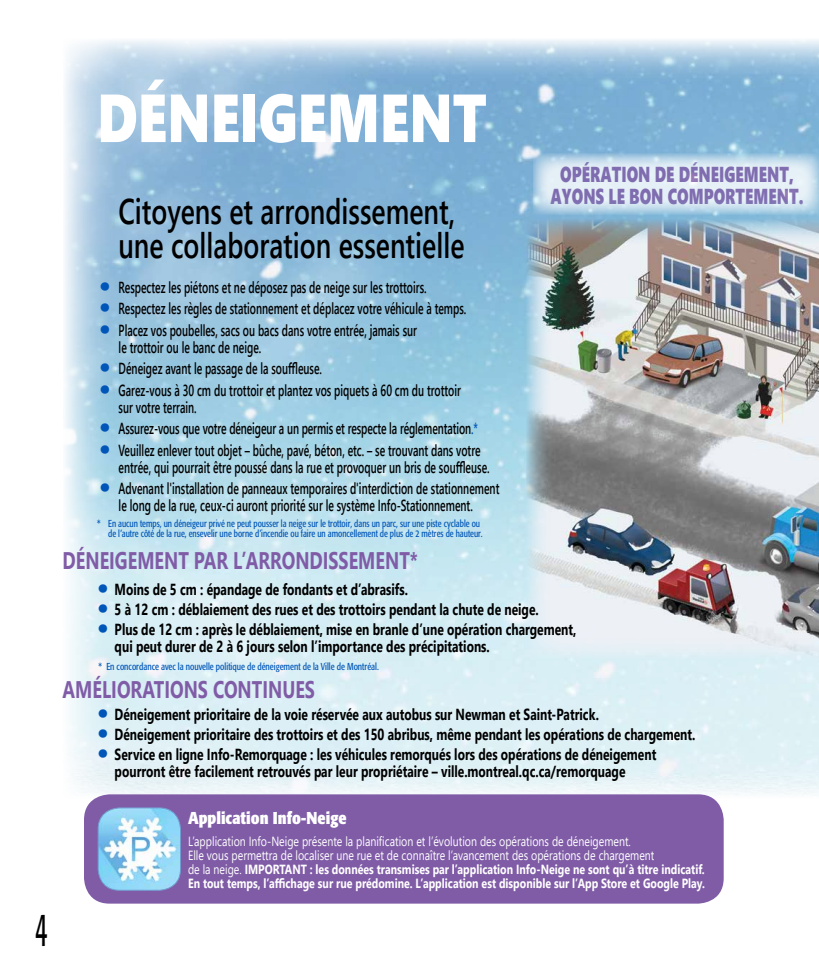
<style>
.page{position:relative;width:819px;height:972px;background:#fff}
.page>*{position:absolute;margin:0;border:0;box-sizing:border-box;transform-origin:0 0}
.t1{font:67.9px "Segoe UI Black";color:#fff;scale:.79 1}
.t2{font:condensed 48px "Formata";color:#000;scale:.56 1}
.t3{font:600 35.6px/34.4px "Segoe UI";color:#000;scale:.75 1}
.t4{font:700 24px "Segoe UI";color:#805ca7;scale:.75 1}
.t5{font:21.6px/21.6px "Segoe UI Black";color:#805ca7;text-align:center;scale:.7 1}
.t6{font:700 condensed 17px "Formata";color:#fff}
.t7{font:600 16px/17px "Segoe UI";color:#000;scale:.65 1}
.t8{font:700 16px/17px "Segoe UI";color:#000;scale:.75 1}
.t9{font:13.2px/14.2px "Segoe UI";color:#fff;scale:.8 1}
.t10{font:700 13.2px/14.2px "Segoe UI";color:#fff;text-align:right;scale:.8 1}
.t11{font:condensed 10px/10px "Formata";color:#0055b8;text-align:right;scale:.88 1}
.t12{font:condensed 10px "Formata";color:#0055b8;scale:.9 1}
.s1{font-family:"Formata";font-weight:500;font-stretch:condensed;font-size:27px;color:#0055b8}
.s2{color:#0055b8}
.s3{font-weight:700}
</style>
<div class="page">
<img style="left:65px;top:40px;width:754px;height:758px">
<div style="left:84px;top:794px;width:640px;height:110px;background:#805ca7;border-radius:26px"></div>
<img style="left:527px;top:219px;width:292px;height:440px">
<svg style="left:533px;top:153px;width:286px;height:62px;fill:#e2eef5"></svg>
<img style="left:98px;top:809px;width:82px;height:81px">
<div style="left:98px;top:807px;width:83px;height:84px;border:1px solid #739dd2;border-radius:21px"></div>
<h2 class="t2" style="left:35px;top:901px;width:23px">4</h2>
<h1 class="t1" style="left:97px;top:69px;width:495px">DÉNEIGEMENT</h1>
<h3 class="t5" style="left:551px;top:163px;width:363px">OPÉRATION DE DÉNEIGEMENT,<br>AYONS LE BON COMPORTEMENT.</h3>
<h3 class="t3" style="left:118px;top:194px;width:463px">Citoyens et arrondissement, une collaboration essentielle</h3>
<p class="t7" style="left:101px;top:278px;width:503px"><span class="s1">•</span> Respectez les piétons et ne déposez pas de neige sur les trottoirs.</p>
<p class="t7" style="left:101px;top:300px;width:564px"><span class="s1">•</span> Respectez les règles de stationnement et déplacez votre véhicule à temps.</p>
<p class="t7" style="left:119px;top:321px;width:461px;text-indent:-18px"><span class="s1">•</span> Placez vos poubelles, sacs ou bacs dans votre entrée, jamais sur le trottoir ou le banc de neige.</p>
<p class="t7" style="left:101px;top:360px;width:342px"><span class="s1">•</span> Déneigez avant le passage de la souffleuse.</p>
<p class="t7" style="left:119px;top:381px;width:528px;text-indent:-18px"><span class="s1">•</span> Garez-vous à 30 cm du trottoir et plantez vos piquets à 60 cm du trottoir sur votre terrain.</p>
<p class="t7" style="left:101px;top:420px;width:582px"><span class="s1">•</span> Assurez-vous que votre déneigeur a un permis et respecte la réglementation<span class="s2">.*</span></p>
<p class="t7" style="left:119px;top:441px;width:572px;text-indent:-18px"><span class="s1">•</span> Veuillez enlever tout objet – bûche, pavé, béton, etc. – se trouvant dans votre entrée, qui pourrait être poussé dans la rue et provoquer un bris de souffleuse.</p>
<p class="t7" style="left:101px;top:480px;width:615px;text-align:center"><span class="s1">•</span> Advenant l'installation de panneaux temporaires d'interdiction de stationnement le long de la rue, ceux-ci auront priorité sur le système Info-Stationnement.</p>
<p class="t11" style="left:97px;top:519px;width:439px">* En aucun temps, un déneigeur privé ne peut pousser la neige sur le trottoir, dans un parc, sur une piste cyclable ou de l’autre côté de la rue, ensevelir une borne d’incendie ou faire un amoncellement de plus de 2 mètres de hauteur.</p>
<h3 class="t4" style="left:63px;top:541px;width:475px">Déneigement par l’arrondissement*</h3>
<p class="t8" style="left:99px;top:581px;width:414px"><span class="s1">•</span> Moins de 5 cm : épandage de fondants et d’abrasifs.</p>
<p class="t8" style="left:99px;top:601px;width:588px"><span class="s1">•</span> 5 à 12 cm : déblaiement des rues et des trottoirs pendant la chute de neige.</p>
<p class="t8" style="left:115px;top:621px;width:617px;text-indent:-16px"><span class="s1">•</span> Plus de 12 cm : après le déblaiement, mise en branle d’une opération chargement, qui peut durer de 2 à 6 jours selon l’importance des précipitations.</p>
<p class="t12" style="left:99px;top:661px;width:313px">* En concordance avec la nouvelle politique de déneigement de la Ville de Montréal.</p>
<h3 class="t4" style="left:63px;top:671px;width:338px">Améliorations continues</h3>
<p class="t8" style="left:99px;top:706px;width:669px"><span class="s1">•</span> Déneigement prioritaire de la voie réservée aux autobus sur Newman et Saint-Patrick.</p>
<p class="t8" style="left:99px;top:726px;width:797px"><span class="s1">•</span> Déneigement prioritaire des trottoirs et des 150 abribus, même pendant les opérations de chargement.</p>
<p class="t8" style="left:115px;top:745px;width:724px;text-indent:-16px"><span class="s1">•</span> Service en ligne I nfo-Remorquage : les véhicules remorqués lors des opérations de déneigement pourront être facilement retrouvés par leur propriétaire – ville.montreal.qc.ca/remorquage</p>
<p class="t6" style="left:188px;top:808px;width:160px">Application Info-Neige</p>
<p class="t9" style="left:188px;top:834px;width:585px">L’application Info-Neige présente la planification et l’évolution des opérations de déneigement.<br>Elle vous permettra de localiser une rue et de connaître l’avancement des opérations de chargement de la neige. <span class="s3">IMPORTANT</span></p>
<p class="t10" style="left:188px;top:862px;width:648px">: les données transmises par l’application I nfo-Neige ne sont qu’à titre indicatif.<br>En tout temps, l’affichage sur rue prédomine. L’application est disponible sur l’App Store et Google Play.</p>
</div>
